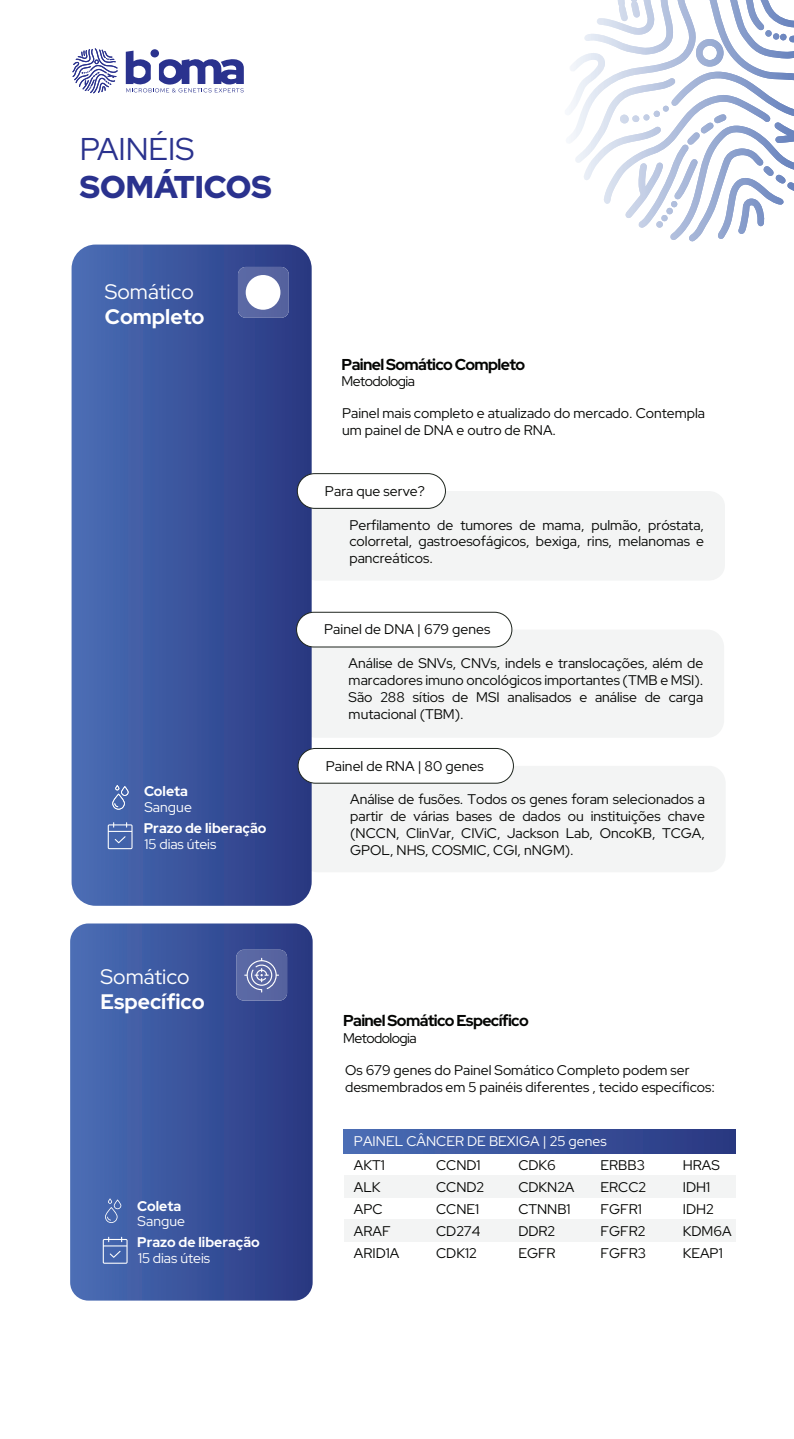
<style>
.page{position:relative;width:794px;height:1439px;background:#fff}
.page>*{position:absolute;margin:0;border:0;box-sizing:border-box;transform-origin:0 0}
.t1{font:900 31.5px "Red Hat Display";color:#2a328e}
.t2{font:31.5px "Red Hat Display";color:#2a328e}
.t3{font:700 21px "Red Hat Display";color:#fff}
.t4{font:21px "Red Hat Display";color:#fff}
.t5{font:700 15.75px "Red Hat Display";letter-spacing:-.04em;color:#040503}
.t6{font:14px/22.1px "Red Hat Display";color:#040503}
.t7{font:14px "Red Hat Display";letter-spacing:.005em;color:#fff}
.t8{font:700 14px "Red Hat Display";color:#fff}
.t9{font:14px "Red Hat Display";letter-spacing:-.04em;color:#040503}
</style>
<div class="page">
<div style="left:345px;top:1219px;width:391px;height:22px;background:#f3f4f4"></div>
<div style="left:300px;top:491px;width:425px;height:89px;background:#f3f4f4;border-radius:16px"></div>
<div style="left:301px;top:766px;width:424px;height:106px;background:#f3f4f4;border-radius:17px"></div>
<svg style="left:72px;top:48px;width:46px;height:45px"></svg>
<svg style="left:126px;top:51px;width:118px;height:41px"></svg>
<div style="left:150px;top:49px;width:9px;height:8px;background:#2a328e;border-radius:50%"></div>
<svg style="left:569px;top:0;width:225px;height:144px"></svg>
<div style="left:300px;top:629px;width:424px;height:109px;background:#f3f4f4;border-radius:17px"></div>
<svg style="left:70px;top:923px;width:243px;height:377px;background:#3b549c"></svg>
<svg style="left:72px;top:244px;width:240px;height:662px;background:#3b549c"></svg>
<svg style="left:238px;top:267px;width:51px;height:51px;background:#5a67a2"></svg>
<div style="left:296px;top:612px;width:216px;height:35px;background:#fff;border-radius:17px"></div>
<div style="left:296px;top:612px;width:216px;height:35px;border:1px solid #1e251e;border-radius:17px"></div>
<svg style="left:108px;top:822px;width:25px;height:27px"></svg>
<svg style="left:103px;top:1236px;width:25px;height:27px"></svg>
<svg style="left:105px;top:1198px;width:16px;height:25px"></svg>
<svg style="left:112px;top:785px;width:17px;height:24px"></svg>
<div style="left:246px;top:275px;width:34px;height:35px;background:#fff;border-radius:50%"></div>
<svg style="left:236px;top:949px;width:51px;height:51px;background:#6773aa"></svg>
<div style="left:298px;top:748px;width:215px;height:35px;background:#fff;border-radius:17px"></div>
<div style="left:298px;top:748px;width:216px;height:35px;border:1px solid #1e251e;border-radius:17px"></div>
<div style="left:297px;top:474px;width:148px;height:34px;background:#fff;border-radius:17px"></div>
<div style="left:297px;top:473px;width:149px;height:36px;border:1px solid #1e251e;border-radius:17px"></div>
<div style="left:345px;top:1175px;width:391px;height:22px;background:#f3f4f4"></div>
<div style="left:344px;top:1129px;width:392px;height:24px;background:linear-gradient(to right,#4b6eb6,#293781)"></div>
<h1 class="t2" style="left:80px;top:128px;width:116px">PAINÉIS</h1>
<h1 class="t1" style="left:80px;top:166px;width:193px">SOMÁTICOS</h1>
<h2 class="t4" style="left:105px;top:278px;width:90px">Somático</h2>
<h2 class="t3" style="left:105px;top:303px;width:101px">Completo</h2>
<p class="t8" style="left:144px;top:781px;width:46px">Coleta</p>
<p class="t7" style="left:144px;top:797px;width:49px">Sangue</p>
<p class="t8" style="left:144px;top:819px;width:124px">Prazo de liberação</p>
<p class="t7" style="left:145px;top:834px;width:73px">15 dias úteis</p>
<h2 class="t4" style="left:101px;top:962px;width:90px">Somático</h2>
<h2 class="t3" style="left:101px;top:987px;width:105px">Específico</h2>
<p class="t8" style="left:137px;top:1196px;width:46px">Coleta</p>
<p class="t7" style="left:138px;top:1212px;width:49px">Sangue</p>
<p class="t8" style="left:137px;top:1233px;width:124px">Prazo de liberação</p>
<p class="t7" style="left:138px;top:1248px;width:74px">15 dias úteis</p>
<p class="t5" style="left:342px;top:354px;width:185px">Painel Somático Completo</p>
<p class="t9" style="left:342px;top:372px;width:75px">Metodologia</p>
<p class="t6" style="left:342px;top:404px;width:364px;line-height:16.8px">Painel mais completo e atualizado do mercado. Contempla um painel de DNA e outro de RNA.</p>
<p class="t6" style="left:325px;top:479px;width:101px">Para que serve?</p>
<p class="t6" style="left:349px;top:516px;width:356px;line-height:16.8px;text-align:justify">Perfilamento de tumores de mama, pulmão, próstata, colorretal, gastroesofágicos, bexiga, rins, melanomas e pancreáticos.</p>
<p class="t6" style="left:324px;top:618px;width:168px">Painel de DNA | 679 genes</p>
<p class="t6" style="left:349px;top:654px;width:356px;line-height:16.8px;text-align:justify">Análise de SNVs, CNVs, indels e translocações, além de marcadores imuno oncológicos importantes (TMB e MSI).<br>São 288 sítios de MSI analisados e análise de carga mutacional (TBM).</p>
<p class="t6" style="left:326px;top:754px;width:159px">Painel de RNA | 80 genes</p>
<p class="t6" style="left:350px;top:791px;width:356px;line-height:16.8px;text-align:justify">Análise de fusões. Todos os genes foram selecionados a partir de várias bases de dados ou instituições chave (NCCN, ClinVar, CIViC, Jackson Lab, OncoKB, TCGA, GPOL, NHS, COSMIC, CGI, nNGM).</p>
<p class="t5" style="left:343px;top:1010px;width:187px">Painel Somático Específico</p>
<p class="t9" style="left:343px;top:1028px;width:75px">Metodologia</p>
<p class="t6" style="left:345px;top:1061px;width:371px;line-height:16.8px">Os 679 genes do Painel Somático Completo podem ser desmembrados em 5 painéis diferentes , tecido específicos:</p>
<p class="t7" style="left:354px;top:1132px;width:254px">PAINEL CÂNCER DE BEXIGA | 25 genes</p>
<p class="t6" style="left:354px;top:1153px;width:47px">AKT1<br>ALK<br>APC<br>ARAF<br>ARID1A</p>
<p class="t6" style="left:436px;top:1153px;width:50px">CCND1<br>CCND2<br>CCNE1<br>CD274<br>CDK12</p>
<p class="t6" style="left:518px;top:1153px;width:58px">CDK6<br>CDKN2A<br>CTNNB1<br>DDR2<br>EGFR</p>
<p class="t6" style="left:600px;top:1153px;width:47px">ERBB3<br>ERCC2<br>FGFR1<br>FGFR2<br>FGFR3</p>
<p class="t6" style="left:683px;top:1153px;width:50px">HRAS<br>IDH1<br>IDH2<br>KDM6A<br>KEAP1</p>
</div>
